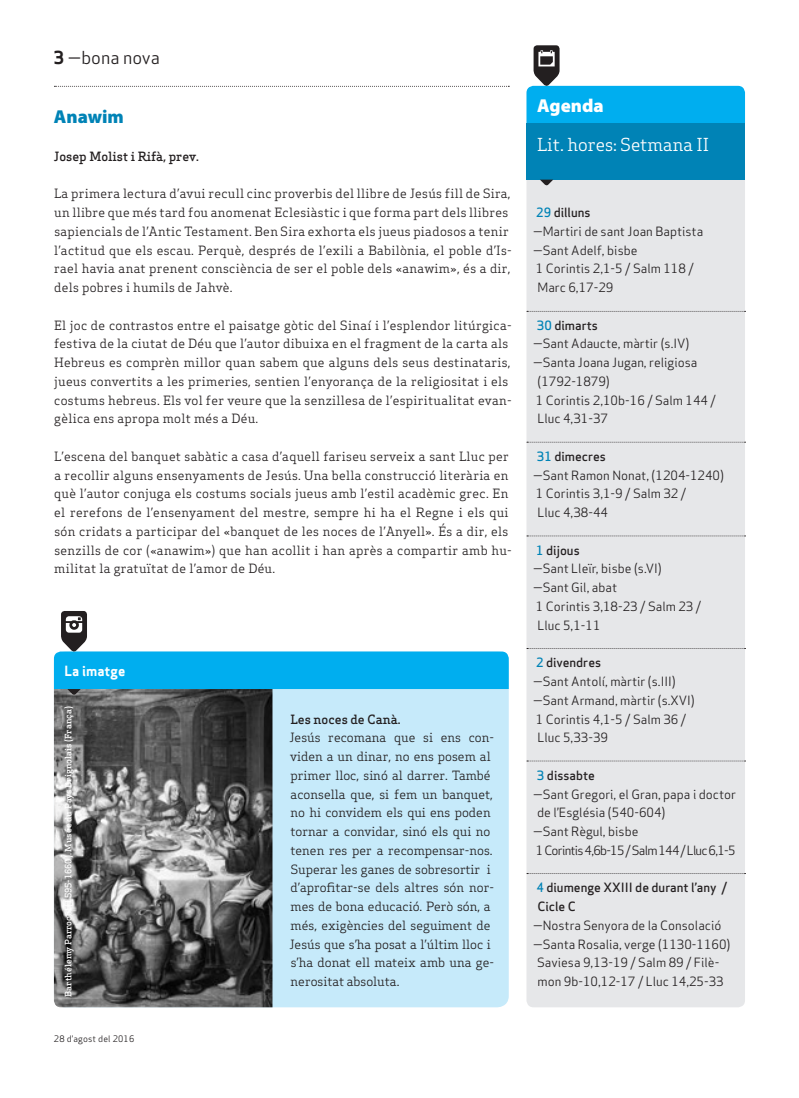
<style>
.page{position:relative;width:799px;height:1098px;background:#fff}
.page>*{position:absolute;margin:0;border:0;box-sizing:border-box;transform-origin:0 0}
.Titular_Secció{font:900 18.75px "Myriad Pro";color:#fff}
.Titular_Petit{font:900 18.75px "Myriad Pro";color:#0083b6}
.Subtitol_Secció{font:17.5px "Apex Serif";color:#fff}
.Capçalera{font:17.5px "Apex Sans Book T";color:#231f20}
.Titular_Secció_Petit{font:13.75px "Apex Sans Bold T";color:#fff}
.Text_General{font:12.5px/18.8px "Apex Serif";letter-spacing:.025em;color:#231f20}
.Text_General-2{font:12.5px/18.8px "Apex Sans Book T";color:#231f20}
.Text_General-3{font:12.5px/18.8px "Apex Serif";color:#231f20}
.Text_General-4{font:12.5px/18.8px "Apex Sans Medium T";color:#231f20}
.Text_General-5{font:12.5px "Apex Sans Book T";letter-spacing:-.06em;color:#231f20}
.Autors{font:500 12.5px "Apex Serif";color:#231f20}
.Text_General-6{font:500 12.5px "Apex Serif";color:#231f20}
.Peus_fotos{font:500 8.75px "Apex Serif";color:#fff}
.Data_Peu{font:8.75px "Apex Sans Book T";letter-spacing:.02em;color:#231f20}
.s1{font-family:"Apex Sans Bold T"}
.s2{color:#0083b6}
</style>
<div class="page">
<div style="left:526px;top:180px;width:219px;height:827px;background:#e6e7e9"></div>
<svg style="left:527px;top:311px;width:218px;height:1px"></svg>
<svg style="left:527px;top:535px;width:218px;height:1px"></svg>
<svg style="left:527px;top:648px;width:218px;height:1px"></svg>
<svg style="left:527px;top:442px;width:218px;height:1px"></svg>
<svg style="left:527px;top:760px;width:218px;height:1px"></svg>
<svg style="left:527px;top:873px;width:218px;height:1px"></svg>
<svg style="left:54px;top:86px;width:455px;height:1px"></svg>
<div style="left:526px;top:123px;width:219px;height:57px;background:#0083b6"></div>
<svg style="left:526px;top:45px;width:219px;height:78px"></svg>
<svg style="left:540px;top:180px;width:13px;height:6px"></svg>
<div style="left:54px;top:651px;width:455px;height:356px;background:#c6eafa;border-radius:11px"></div>
<img style="left:54px;top:696px;width:218px;height:311px">
<svg style="left:54px;top:611px;width:455px;height:85px"></svg>
<p class="Capçalera" style="left:54px;top:46px;width:107px"><span class="s1">3</span> —bona nova</p>
<p class="Titular_Petit" style="left:54px;top:104px;width:71px">Anawim</p>
<p class="Autors" style="left:54px;top:148px;width:146px">Josep Molist i Rifà, prev.</p>
<p class="Text_General" style="left:54px;top:184px;width:459px">La primera lectura d’avui recull cinc proverbis del llibre de Jesús fill de Sira, un llibre que més tard fou anomenat Eclesiàstic i que forma part dels llibres sapiencials de l’Antic Testament. Ben Sira exhorta els jueus piadosos a tenir l’actitud que els escau. Perquè, després de l’exili a Babilònia, el poble d’Is&shy;rael havia anat prenent consciència de ser el poble dels «anawim», és a dir, dels pobres i humils de Jahvè.</p>
<p class="Text_General" style="left:54px;top:316px;width:459px">El joc de contrastos entre el paisatge gòtic del Sinaí i l’esplendor litúrgica&shy;festiva de la ciutat de Déu que l’autor dibuixa en el fragment de la carta als Hebreus es comprèn millor quan sabem que alguns dels seus destinataris, jueus convertits a les primeries, sentien l’enyorança de la religiositat i els costums hebreus. Els vol fer veure que la senzillesa de l’espiritualitat evan&shy;gèlica ens apropa molt més a Déu.</p>
<p class="Text_General" style="left:54px;top:447px;width:459px">L’escena del banquet sabàtic a casa d’aquell fariseu serveix a sant Lluc per a recollir alguns ensenyaments de Jesús. Una bella construcció literària en què l’autor conjuga els costums socials jueus amb l’estil acadèmic grec. En el rerefons de l’ensenyament del mestre, sempre hi ha el Regne i els qui són cridats a participar del «banquet de les noces de l’Anyell». És a dir, els senzills de cor («anawim») que han acollit i han après a compartir amb hu&shy;militat la gratuïtat de l’amor de Déu.</p>
<p class="Titular_Secció_Petit" style="left:65px;top:662px;width:62px">La imatge</p>
<p class="Peus_fotos" style="left:63px;top:996px;width:292px;rotate:-90deg">Barthélemy Parrocel (1595-1660). Musée du Pays Brignolais (França)</p>
<p class="Data_Peu" style="left:54px;top:1033px;width:82px">28 d’agost del 2016</p>
<p class="Text_General-6" style="left:290px;top:711px;width:112px">Les noces de Canà.</p>
<p class="Text_General-3" style="left:289px;top:728px;width:206px">Jesús recomana que si ens con&shy;viden a un dinar, no ens posem al primer lloc, sinó al darrer. També aconsella que, si fem un banquet, no hi convidem els qui ens poden tornar a convidar, sinó els qui no tenen res per a recompensar-nos.<br>Superar les ganes de sobresortir i d’aprofitar-se dels altres són nor&shy;mes de bona educació. Però són, a més, exigències del seguiment de<br>Jesús que s’ha posat a l’últim lloc i s’ha donat ell mateix amb una ge&shy;nerositat absoluta.</p>
<p class="Titular_Secció" style="left:537px;top:93px;width:68px">Agenda</p>
<p class="Subtitol_Secció" style="left:537px;top:133px;width:174px">Lit. hores: Setmana II</p>
<p class="Text_General-4" style="left:536px;top:203px;width:56px"><span class="s2">29</span> dilluns</p>
<p class="Text_General-2" style="left:533px;top:222px;width:172px">—Martiri de sant Joan Baptista</p>
<p class="Text_General-2" style="left:533px;top:241px;width:106px">—Sant Adelf, bisbe</p>
<p class="Text_General-2" style="left:536px;top:259px;width:159px">1 Corintis 2,1-5 / Salm 118 /</p>
<p class="Text_General-2" style="left:537px;top:278px;width:77px">Marc 6,17-29</p>
<p class="Text_General-4" style="left:537px;top:316px;width:62px"><span class="s2">30</span> dimarts</p>
<p class="Text_General-2" style="left:533px;top:334px;width:158px">—Sant Adaucte, màrtir (s.IV)</p>
<p class="Text_General-2" style="left:537px;top:353px;width:161px;text-indent:-4px">—Santa Joana Jugan, religiosa (1792-1879)</p>
<p class="Text_General-2" style="left:536px;top:391px;width:181px">1 Corintis 2,10b-16 / Salm 144 /<br>Lluc 4,31-37</p>
<p class="Text_General-4" style="left:537px;top:447px;width:70px"><span class="s2">31</span> dimecres</p>
<p class="Text_General-2" style="left:533px;top:466px;width:192px">—Sant Ramon Nonat, (1204-1240)</p>
<p class="Text_General-2" style="left:536px;top:484px;width:152px">1 Corintis 3,1-9 / Salm 32 /</p>
<p class="Text_General-2" style="left:537px;top:503px;width:72px">Lluc 4,38-44</p>
<p class="Text_General-4" style="left:536px;top:541px;width:45px"><span class="s2">1</span> dijous</p>
<p class="Text_General-2" style="left:533px;top:559px;width:130px">—Sant Lleïr, bisbe (s.VI)</p>
<p class="Text_General-2" style="left:533px;top:578px;width:86px">—Sant Gil, abat</p>
<p class="Text_General-2" style="left:536px;top:597px;width:167px">1 Corintis 3,18-23 / Salm 23 /</p>
<p class="Text_General-2" style="left:537px;top:616px;width:64px">Lluc 5,1-11</p>
<p class="Text_General-4" style="left:536px;top:653px;width:67px"><span class="s2">2</span> divendres</p>
<p class="Text_General-2" style="left:533px;top:672px;width:144px">—Sant Antolí, màrtir (s.III)</p>
<p class="Text_General-2" style="left:533px;top:691px;width:163px">—Sant Armand, màrtir (s.XVI)</p>
<p class="Text_General-2" style="left:536px;top:709px;width:152px">1 Corintis 4,1-5 / Salm 36 /</p>
<p class="Text_General-2" style="left:537px;top:728px;width:72px">Lluc 5,33-39</p>
<p class="Text_General-4" style="left:537px;top:766px;width:60px"><span class="s2">3</span> dissabte</p>
<p class="Text_General-2" style="left:537px;top:784px;width:200px;text-indent:-4px">—Sant Gregori, el Gran, papa i doctor de l’Església (540-604)</p>
<p class="Text_General-2" style="left:533px;top:822px;width:107px">—Sant Règul, bisbe</p>
<p class="Text_General-5" style="left:536px;top:842px;width:201px">1 Corintis 4,6b-15 / Salm 144 / Lluc 6,1-5</p>
<p class="Text_General-4" style="left:536px;top:878px;width:192px"><span class="s2">4</span> diumenge XXIII de durant l’any /<br>Cicle C</p>
<p class="Text_General-2" style="left:533px;top:916px;width:190px">—Nostra Senyora de la Consolació</p>
<p class="Text_General-2" style="left:533px;top:934px;width:199px">—Santa Rosalia, verge (1130-1160)</p>
<p class="Text_General-2" style="left:537px;top:953px;width:188px">Saviesa 9,13-19 / Salm 89 / Filè&shy;mon 9b-10,12-17 / Lluc 14,25-33</p>
</div>
